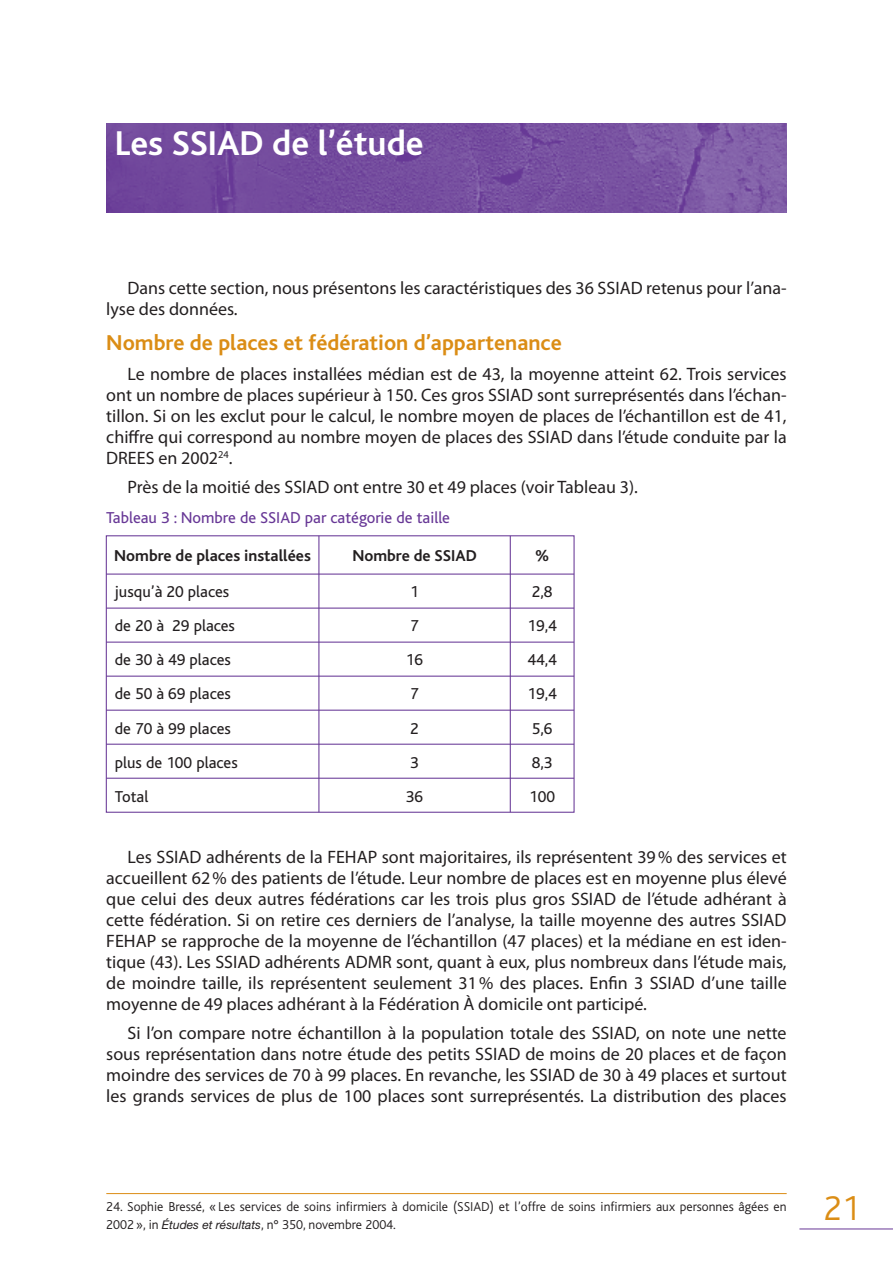
<style>
.page{position:relative;width:893px;height:1263px;background:#fff}
.page>*{position:absolute;margin:0;border:0;box-sizing:border-box;transform-origin:0 0}
.t1{font:700 36px "Bliss";color:#fff}
.t2{font:300 36px "Bliss";color:#db8d15}
.t3{font:700 22.5px "Bliss";color:#db8d15}
.t4{font:18px/21px "Myriad Pro";color:#231f20;text-align:justify}
.t5{font:16.5px "Bliss";color:#231f20}
.t6{font:16.5px "Bliss";color:#673796}
.t7{font:700 16.5px "Bliss";color:#231f20}
.t8{font:300 13.5px/18px "Bliss";color:#231f20}
.s1{font-family:"Helvetica Neue";font-weight:400;font-style:italic;font-size:12px}
</style>
<div class="page">
<hr style="left:799px;top:1228px;width:94px;height:1px;background:#673796">
<svg style="left:106px;top:123px;width:681px;height:90px;background:#764fa0"></svg>
<hr style="left:106px;top:1193px;width:681px;height:1px;background:#db8d15">
<hr style="left:106px;top:573px;width:468px;height:2px;background:#673796">
<hr style="left:106px;top:608px;width:468px;height:1px;background:#673796">
<hr style="left:106px;top:642px;width:468px;height:1px;background:#673796">
<hr style="left:106px;top:676px;width:468px;height:1px;background:#673796">
<hr style="left:106px;top:710px;width:468px;height:1px;background:#673796">
<hr style="left:106px;top:744px;width:468px;height:1px;background:#673796">
<hr style="left:106px;top:778px;width:468px;height:1px;background:#673796">
<hr style="left:318px;top:536px;width:1px;height:276px;background:#673796">
<hr style="left:510px;top:536px;width:1px;height:276px;background:#673796">
<div style="left:106px;top:535px;width:469px;height:278px;border:1px solid #673796"></div>
<h1 class="t1" style="left:115px;top:125px;width:503px">Cadrage de l’évaluation des PRSP</h1>
<h1 class="t1" style="left:115px;top:125px;width:310px">Les SSIAD de l’étude</h1>
<p class="t4" style="left:106px;top:277px;width:682px;text-indent:21px">Dans cette section, nous présentons les caractéristiques des 36 SSIAD retenus pour l’ana&shy;lyse des données.</p>
<p class="t3" style="left:106px;top:331px;width:457px">Nombre de places et fédération d’appartenance</p>
<p class="t4" style="left:106px;top:363px;width:682px;text-indent:21px">Le nombre de places installées médian est de 43, la moyenne atteint 62. Trois services ont un nombre de places supérieur à 150. Ces gros SSIAD sont surreprésentés dans l’échan&shy;tillon. Si on les exclut pour le calcul, le nombre moyen de places de l’échantillon est de 41, chiffre qui correspond au nombre moyen de places des SSIAD dans l’étude conduite par la DREES en 2002<sup>24</sup>.</p>
<p class="t4" style="left:128px;top:476px;width:512px">Près de la moitié des SSIAD ont entre 30 et 49 places (voir Tableau 3).</p>
<p class="t6" style="left:106px;top:509px;width:345px">Tableau 3 : Nombre de SSIAD par catégorie de taille</p>
<p class="t7" style="left:114px;top:547px;width:198px">Nombre de places installées</p>
<p class="t7" style="left:352px;top:547px;width:126px">Nombre de SSIAD</p>
<p class="t7" style="left:535px;top:547px;width:16px">%</p>
<p class="t5" style="left:115px;top:583px;width:116px">jusqu’à 20 places</p>
<p class="t5" style="left:410px;top:583px;width:10px">1</p>
<p class="t5" style="left:532px;top:583px;width:22px">2,8</p>
<p class="t5" style="left:115px;top:617px;width:122px">de 20 à 29 places</p>
<p class="t5" style="left:410px;top:617px;width:10px">7</p>
<p class="t5" style="left:527px;top:617px;width:31px">19,4</p>
<p class="t5" style="left:115px;top:651px;width:118px">de 30 à 49 places</p>
<p class="t5" style="left:406px;top:651px;width:19px">16</p>
<p class="t5" style="left:527px;top:651px;width:31px">44,4</p>
<p class="t5" style="left:115px;top:685px;width:118px">de 50 à 69 places</p>
<p class="t5" style="left:410px;top:685px;width:10px">7</p>
<p class="t5" style="left:527px;top:685px;width:31px">19,4</p>
<p class="t5" style="left:115px;top:719px;width:118px">de 70 à 99 places</p>
<p class="t5" style="left:410px;top:719px;width:10px">2</p>
<p class="t5" style="left:532px;top:719px;width:22px">5,6</p>
<p class="t5" style="left:115px;top:753px;width:124px">plus de 100 places</p>
<p class="t5" style="left:410px;top:753px;width:10px">3</p>
<p class="t5" style="left:532px;top:753px;width:22px">8,3</p>
<p class="t5" style="left:115px;top:787px;width:35px">Total</p>
<p class="t5" style="left:406px;top:787px;width:19px">36</p>
<p class="t5" style="left:529px;top:787px;width:27px">100</p>
<p class="t4" style="left:106px;top:846px;width:682px;text-indent:21px">Les SSIAD adhérents de la FEHAP sont majoritaires, ils représentent 39% des services et accueillent 62% des patients de l’étude. Leur nombre de places est en moyenne plus élevé que celui des deux autres fédérations car les trois plus gros SSIAD de l’étude adhérant à cette fédération. Si on retire ces derniers de l’analyse, la taille moyenne des autres SSIAD FEHAP se rapproche de la moyenne de l’échantillon (47 places) et la médiane en est iden&shy;tique (43). Les SSIAD adhérents ADMR sont, quant à eux, plus nombreux dans l’étude mais, de moindre taille, ils représentent seulement 31% des places. Enfin 3 SSIAD d’une taille moyenne de 49 places adhérant à la Fédération À domicile ont participé.</p>
<p class="t4" style="left:106px;top:1022px;width:682px;text-indent:21px">Si l’on compare notre échantillon à la population totale des SSIAD, on note une nette sous représentation dans notre étude des petits SSIAD de moins de 20 places et de façon moindre des services de 70 à 99 places. En revanche, les SSIAD de 30 à 49 places et surtout les grands services de plus de 100 places sont surreprésentés. La distribution des places</p>
<p class="t8" style="left:106px;top:1198px;width:682px">24. Sophie Bressé, «Les services de soins infirmiers à domicile (SSIAD) et l’offre de soins infirmiers aux personnes âgées en<br>2002», in <span class="s1">Études et résultats</span>, n° 350, novembre 2004.</p>
<h1 class="t2" style="left:823px;top:1189px;width:39px">21</h1>
</div>
